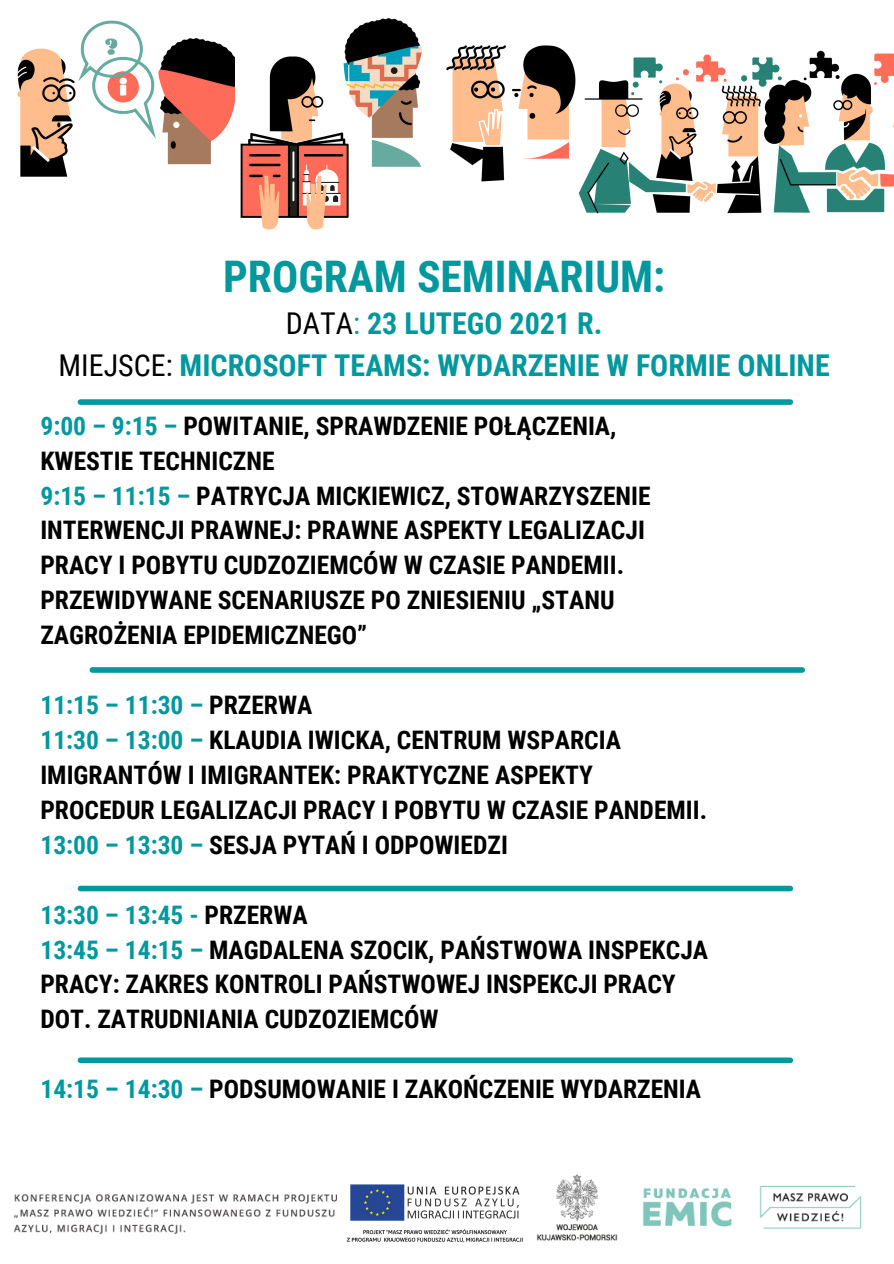
<style>
.page{position:relative;width:894px;height:1264px;background:#fff}
.page>*{position:absolute;margin:0;border:0;box-sizing:border-box;transform-origin:0 0}
.t1{font:700 43.5px "Roboto Condensed";color:#03989e}
.t2{font:700 30px "Roboto Condensed";color:#03989e}
.t3{font:700 25.5px/35px "Roboto Condensed";color:#000}
.t4{font:700 25.5px "Roboto Condensed";color:#03989e}
.s1{font-weight:400;color:#000}
.s2{font-weight:400}
.s3{color:#03989e}
.s4{color:#000}
</style>
<div class="page">
<img style="left:17px;top:20px;width:178px;height:157px">
<img style="left:195px;top:38px;width:154px;height:192px">
<img style="left:578px;top:50px;width:315px;height:164px">
<img style="left:320px;top:18px;width:301px;height:175px">
<div style="left:80px;top:399px;width:710px;height:6px;background:#03989e"></div>
<div style="left:92px;top:667px;width:710px;height:5px;background:#03989e"></div>
<div style="left:80px;top:1057px;width:710px;height:6px;background:#03989e"></div>
<div style="left:80px;top:885px;width:710px;height:6px;background:#03989e"></div>
<img style="left:13px;top:1193px;width:324px;height:42px">
<img style="left:536px;top:1174px;width:326px;height:67px">
<img style="left:346px;top:1184px;width:177px;height:59px">
<p class="t1" style="left:223px;top:252px;width:443px">PROGRAM SEMINARIUM:</p>
<p class="t2" style="left:285px;top:306px;width:318px"><span class="s1">DATA</span><span class="s2">:</span> 23 LUTEGO 2021 R.</p>
<p class="t2" style="left:59px;top:348px;width:772px"><span class="s1">MIEJSCE:</span> MICROSOFT TEAMS: WYDARZENIE W FORMIE ONLINE</p>
<p class="t3" style="left:40px;top:408px;width:577px"><span class="s3">9:00 – 9:15 –</span> POWITANIE, SPRAWDZENIE POŁĄCZENIA,<br>KWESTIE TECHNICZNE</p>
<p class="t3" style="left:40px;top:478px;width:611px"><span class="s3">9:15 – 11:15 –</span> PATRYCJA MICKIEWICZ, STOWARZYSZENIE INTERWENCJI PRAWNEJ: PRAWNE ASPEKTY LEGALIZACJI PRACY I POBYTU CUDZOZIEMCÓW W CZASIE PANDEMII.<br>PRZEWIDYWANE SCENARIUSZE PO ZNIESIENIU „STANU ZAGROŻENIA EPIDEMICZNEGO”</p>
<p class="t4" style="left:40px;top:690px;width:273px">11:15 – 11:30 – <span class="s4">PRZERWA</span></p>
<p class="t3" style="left:40px;top:722px;width:668px"><span class="s3">11:30 – 13:00 –</span> KLAUDIA IWICKA, CENTRUM WSPARCIA<br>IMIGRANTÓW I IMIGRANTEK: PRAKTYCZNE ASPEKTY<br>PROCEDUR LEGALIZACJI PRACY I POBYTU W CZASIE PANDEMII.</p>
<p class="t3" style="left:40px;top:827px;width:469px"><span class="s3">13:00 – 13:30 –</span> SESJA PYTAŃ I ODPOWIEDZI</p>
<p class="t4" style="left:40px;top:899px;width:269px">13:30 – 13:45 - <span class="s4">PRZERWA</span></p>
<p class="t3" style="left:40px;top:932px;width:669px"><span class="s3">13:45 – 14:15 –</span> MAGDALENA SZOCIK, PAŃSTWOWA INSPEKCJA<br>PRACY: ZAKRES KONTROLI PAŃSTWOWEJ INSPEKCJI PRACY<br>DOT. ZATRUDNIANIA CUDZOZIEMCÓW</p>
<p class="t3" style="left:40px;top:1071px;width:662px"><span class="s3">14:15 – 14:30 –</span> PODSUMOWANIE I ZAKOŃCZENIE WYDARZENIA</p>
</div>
